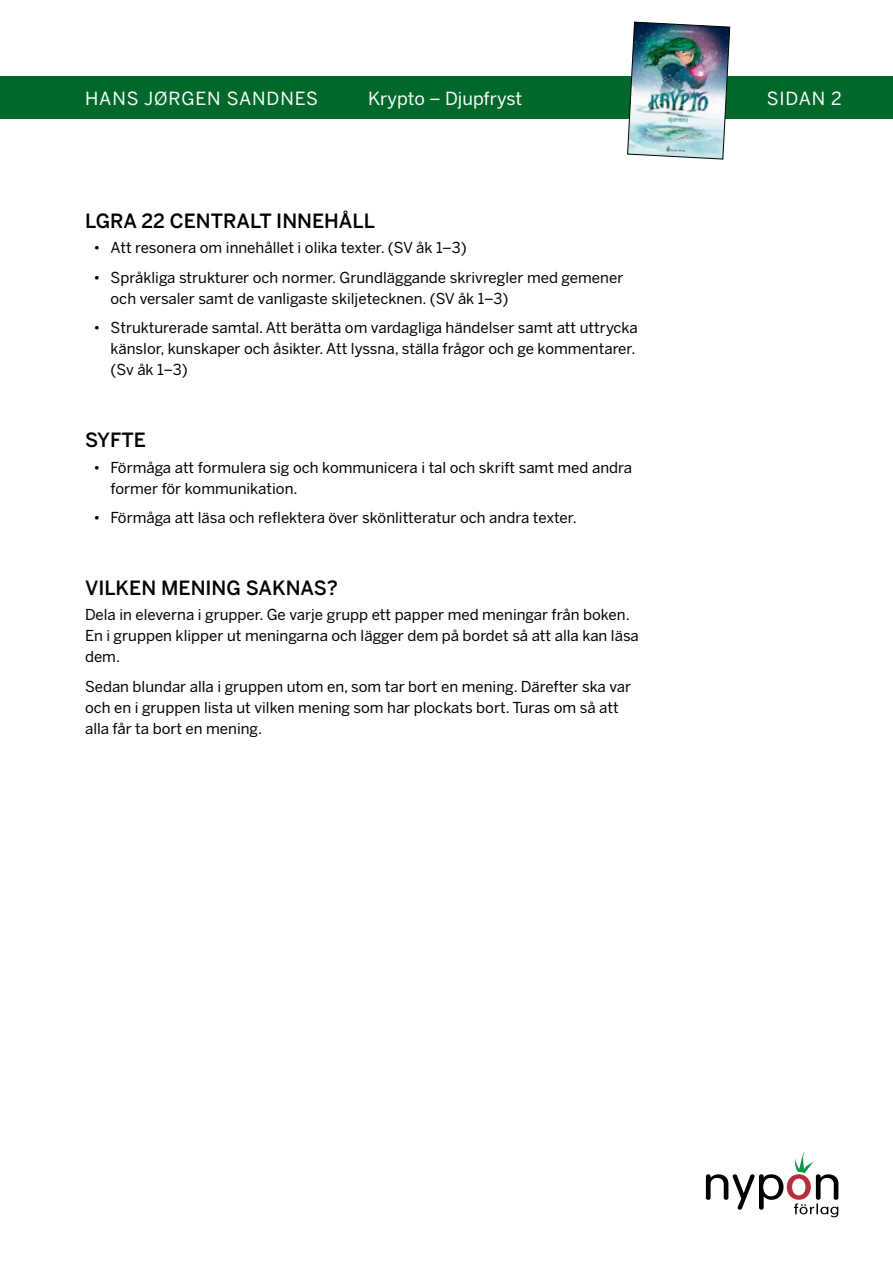
<style>
.page{position:relative;width:893px;height:1263px;background:#fff}
.page>*{position:absolute;margin:0;border:0;box-sizing:border-box;transform-origin:0 0}
.t1{font:500 19.5px "Benton Sans";color:#000}
.t2{font:18px "Benton Sans";letter-spacing:.05em;color:#fff}
.t3{font:18px "Benton Sans";color:#fff}
.t4{font:18px "Benton Sans";letter-spacing:.03em;color:#fff}
.t5{font:15px/21px "Benton Sans";color:#000}
</style>
<div class="page">
<svg style="left:706px;top:1152px;width:132px;height:65px"></svg>
<div style="left:0;top:77px;width:893px;height:42px;background:#00682b"></div>
<img style="left:627px;top:21px;width:103px;height:139px">
<p class="t2" style="left:85px;top:87px;width:235px">HANS JØRGEN SANDNES</p>
<p class="t3" style="left:368px;top:87px;width:156px">Krypto – Djupfryst</p>
<p class="t4" style="left:767px;top:87px;width:77px">SIDAN 2</p>
<h1 class="t1" style="left:85px;top:209px;width:291px">LGRA 22 CENTRALT INNEHÅLL</h1>
<p class="t5" style="left:94px;top:237px;width:375px">• Att resonera om innehållet i olika texter. (SV åk 1–3)</p>
<p class="t5" style="left:111px;top:267px;width:514px;text-indent:-17px">• Språkliga strukturer och normer. Grundläggande skrivregler med gemener och versaler samt de vanligaste skiljetecknen. (SV åk 1–3)</p>
<p class="t5" style="left:111px;top:317px;width:529px;text-indent:-17px">• Strukturerade samtal. Att berätta om vardagliga händelser samt att uttrycka känslor, kunskaper och åsikter. Att lyssna, ställa frågor och ge kommentarer. (Sv åk 1–3)</p>
<h1 class="t1" style="left:85px;top:428px;width:62px">SYFTE</h1>
<p class="t5" style="left:111px;top:457px;width:523px;text-indent:-17px">• Förmåga att formulera sig och kommunicera i tal och skrift samt med andra former för kommunikation.</p>
<p class="t5" style="left:94px;top:507px;width:485px">• Förmåga att läsa och reflektera över skönlitteratur och andra texter.</p>
<h1 class="t1" style="left:85px;top:576px;width:254px">VILKEN MENING SAKNAS?</h1>
<p class="t5" style="left:85px;top:604px;width:555px">Dela in eleverna i grupper. Ge varje grupp ett papper med meningar från boken.<br>En i gruppen klipper ut meningarna och lägger dem på bordet så att alla kan läsa dem.</p>
<p class="t5" style="left:85px;top:676px;width:548px">Sedan blundar alla i gruppen utom en, som tar bort en mening. Därefter ska var och en i gruppen lista ut vilken mening som har plockats bort. Turas om så att alla får ta bort en mening.</p>
</div>
